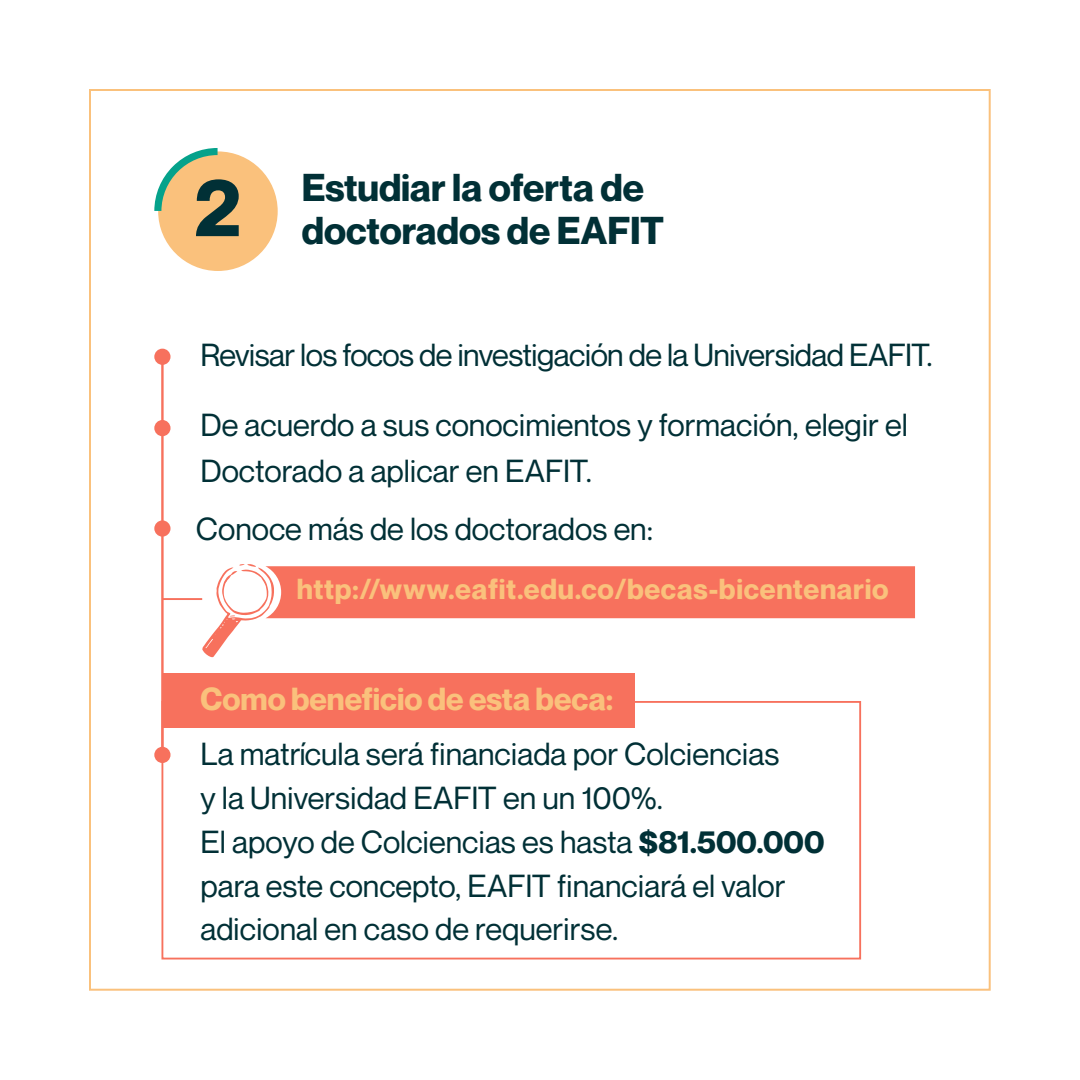
<style>
.page{position:relative;width:1080px;height:1080px;background:#fff}
.page>*{position:absolute;margin:0;border:0;box-sizing:border-box;transform-origin:0 0}
.t1{font:700 38px/43px "Neue Montreal";color:#013036}
.t2{font:31.2px/43.8px "Neue Montreal";color:#013036}
.t3{font:31.2px "Neue Montreal";letter-spacing:-.02em;color:#013036}
.t4{font:700 31.2px "Neue Montreal";color:#fac17c}
.t5{font:700 28.3px "Neue Montreal";letter-spacing:.025em;color:#fac17c}
.s1{font-weight:700}
</style>
<div class="page">
<div style="left:161px;top:701px;width:700px;height:259px;border:2px solid #f7715d"></div>
<div style="left:158px;top:151px;width:120px;height:120px;background:#fac17c;border-radius:50%"></div>
<svg style="left:154px;top:148px;width:64px;height:63px"></svg>
<div style="left:154px;top:420px;width:17px;height:16px;background:#f7715d;border-radius:50%"></div>
<div style="left:154px;top:349px;width:17px;height:16px;background:#f7715d;border-radius:50%"></div>
<svg style="left:154px;top:520px;width:17px;height:17px"></svg>
<div style="left:154px;top:747px;width:17px;height:16px;background:#f7715d;border-radius:50%"></div>
<div style="left:162px;top:673px;width:473px;height:55px;background:#f7715d"></div>
<hr style="left:161px;top:357px;width:3px;height:392px;background:#f7715d">
<svg style="left:202px;top:564px;width:713px;height:94px"></svg>
<hr style="left:162px;top:598px;width:40px;height:2px;background:#f7715d">
<p class="t1" style="left:194px;top:166px;width:471px;text-indent:108px">Estudiar la oferta de<br><sup>2</sup> doctorados de EAFIT</p>
<p class="t3" style="left:200px;top:336px;width:734px">Revisar los focos de investigación de la Universidad EAFIT.</p>
<p class="t2" style="left:200px;top:402px;width:709px;line-height:45.8px">De acuerdo a sus conocimientos y formación, elegir el<br>Doctorado a aplicar en EAFIT.</p>
<p class="t2" style="left:196px;top:507px;width:459px">Conoce más de los doctorados en:</p>
<p class="t5" style="left:297px;top:572px;width:593px">http://www.eafit.edu.co/becas-bicentenario</p>
<p class="t4" style="left:200px;top:679px;width:415px">Como beneficio de esta beca:</p>
<p class="t2" style="left:200px;top:732px;width:626px">La matrícula será financiada por Colciencias<br>y la Universidad EAFIT en un 100%.<br>El apoyo de Colciencias es hasta <span class="s1">$81.500.000 </span>para este concepto, EAFIT financiará el valor adicional en caso de requerirse.</p>
</div>
